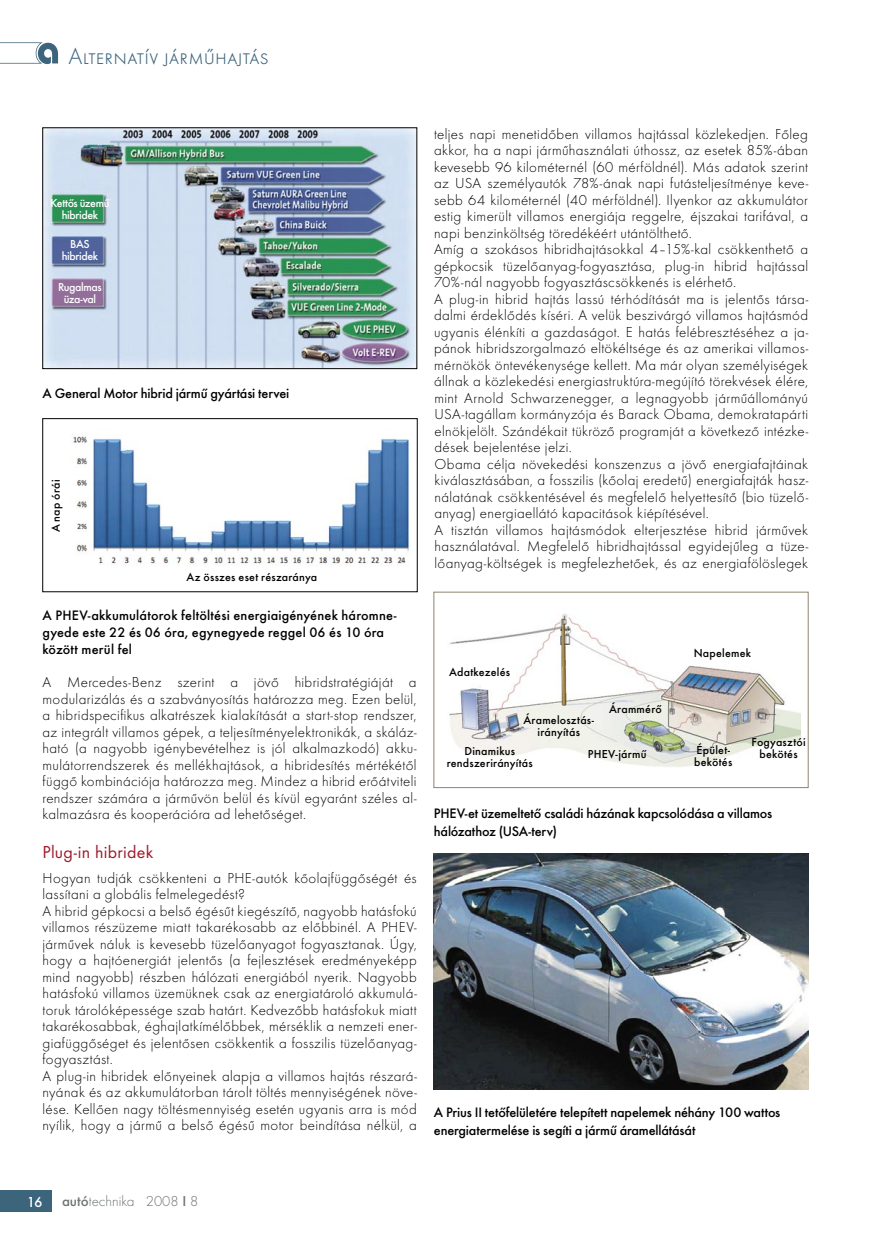
<style>
.page{position:relative;width:872px;height:1246px;background:#fff}
.page>*{position:absolute;margin:0;border:0;box-sizing:border-box;transform-origin:0 0}
.fülcim{font:300 24px "Futura TOT";color:#3c647b}
.alcim{font:18px "Futura TOT Boo";letter-spacing:.01em;color:#9e1929}
.szöveg{font:300 15px/16.5px "Futura TOT";letter-spacing:.02em;color:#000;text-align:justify}
.t1{font:300 15px "Futura TOT";color:#6e7373}
.t2{font:500 15px "Futura TOT";color:#fff}
.kepalairas{font:500 14.25px/17.1px "Futura TOT";letter-spacing:-.01em;color:#000}
.kepalairas-2{font:500 14.25px/17.1px "Futura TOT";letter-spacing:.015em;color:#000}
.szöveg-2{font:500 12px "Futura TOT";letter-spacing:.02em;color:#000}
.szöveg-3{font:500 12px/12px "Futura TOT";letter-spacing:-.03em;color:#fff;text-align:center}
.s1{font-weight:500}
</style>
<div class="page">
<div style="left:0;top:1191px;width:51px;height:21px;background:#3c647b"></div>
<svg style="left:0;top:42px;width:58px;height:22px"></svg>
<img style="left:73px;top:436px;width:337px;height:130px">
<div style="left:43px;top:418px;width:374px;height:174px;border:1px solid #000"></div>
<img style="left:449px;top:614px;width:351px;height:153px">
<div style="left:434px;top:592px;width:374px;height:196px;border:1px solid #90836f"></div>
<img style="left:434px;top:854px;width:374px;height:236px">
<img style="left:45px;top:130px;width:370px;height:237px">
<div style="left:43px;top:128px;width:374px;height:241px;border:1px solid #000"></div>
<p class="fülcim" style="left:68px;top:43px;width:202px">Alternatív járműhajtás</p>
<p class="szöveg-3" style="left:50px;top:197px;width:61px">Kettős üzemű</p>
<p class="szöveg-3" style="left:62px;top:209px;width:38px">hibridek</p>
<p class="szöveg-3" style="left:70px;top:238px;width:21px">BAS</p>
<p class="szöveg-3" style="left:62px;top:250px;width:38px">hibridek</p>
<p class="szöveg-3" style="left:58px;top:281px;width:45px">Rugalmas üza-val</p>
<p class="kepalairas" style="left:43px;top:384px;width:248px">A General Motor hibrid jármű gyártási tervei</p>
<p class="szöveg-2" style="left:49px;top:532px;width:54px;rotate:-90deg">A nap órái</p>
<p class="szöveg-2" style="left:186px;top:570px;width:132px">Az összes eset részaránya</p>
<p class="kepalairas-2" style="left:43px;top:606px;width:355px">A PHEV-akkumulátorok feltöltési energiaigényének háromne&shy;gyede este 22 és 06 óra, egynegyede reggel 06 és 10 óra között merül fel</p>
<p class="szöveg" style="left:43px;top:674px;width:375px">A Mercedes-Benz szerint a jövő hibridstratégiáját a modularizálás és a szabványosítás határozza meg. Ezen belül, a hibridspecifikus alkatrészek kialakítását a start-stop rendszer, az integrált villamos gépek, a teljesítményelektronikák, a skáláz&shy;ható (a nagyobb igénybevételhez is jól alkalmazkodó) akku&shy;mulátorrendszerek és mellékhajtások, a hibridesítés mértékétől függő kombinációja határozza meg. Mindez a hibrid erőátviteli rendszer számára a járművön belül és kívül egyaránt széles al&shy;kalmazásra és kooperációra ad lehetőséget.</p>
<p class="alcim" style="left:43px;top:841px;width:112px">Plug-in hibridek</p>
<p class="szöveg" style="left:43px;top:869px;width:376px">Hogyan tudják csökkenteni a PHE-autók kőolajfüggőségét és lassítani a globális felmelegedést?</p>
<p class="szöveg" style="left:43px;top:902px;width:376px">A hibrid gépkocsi a belső égésűt kiegészítő, nagyobb hatásfokú villamos részüzeme miatt takarékosabb az előbbinél. A PHEV&shy;járművek náluk is kevesebb tüzelőanyagot fogyasztanak. Úgy, hogy a hajtóenergiát jelentős (a fejlesztések eredményeképp mind nagyobb) részben hálózati energiából nyerik. Nagyobb hatásfokú villamos üzemüknek csak az energiatároló akkumulá&shy;toruk tárolóképessége szab határt. Kedvezőbb hatásfokuk miatt takarékosabbak, éghajlatkímélőbbek, mérséklik a nemzeti ener&shy;giafüggőséget és jelentősen csökkentik a fosszilis tüzelőanyag&shy;fogyasztást.</p>
<p class="szöveg" style="left:43px;top:1067px;width:376px">A plug-in hibridek előnyeinek alapja a villamos hajtás részará&shy;nyának és az akkumulátorban tárolt töltés mennyiségének növe&shy;lése. Kellően nagy töltésmennyiség esetén ugyanis arra is mód nyílik, hogy a jármű a belső égésű motor beindítása nélkül, a</p>
<p class="szöveg" style="left:434px;top:126px;width:375px">teljes napi menetidőben villamos hajtással közlekedjen. Főleg akkor, ha a napi járműhasználati úthossz, az esetek 85%-ában kevesebb 96 kilométernél (60 mérföldnél). Más adatok szerint az USA személyautók 78%-ának napi futásteljesítménye keve&shy;sebb 64 kilométernél (40 mérföldnél). Ilyenkor az akkumulátor estig kimerült villamos energiája reggelre, éjszakai tarifával, a napi benzinköltség töredékéért utántölthető.</p>
<p class="szöveg" style="left:434px;top:241px;width:375px">Amíg a szokásos hibridhajtásokkal 4–15%-kal csökkenthető a gépkocsik tüzelőanyag-fogyasztása, plug-in hibrid hajtással 70%-nál nagyobb fogyasztáscsökkenés is elérhető.</p>
<p class="szöveg" style="left:434px;top:291px;width:375px">A plug-in hibrid hajtás lassú térhódítását ma is jelentős társa&shy;dalmi érdeklődés kíséri. A velük beszivárgó villamos hajtásmód ugyanis élénkíti a gazdaságot. E hatás felébresztéséhez a ja&shy;pánok hibridszorgalmazó eltökéltsége és az amerikai villamos&shy;mérnökök öntevékenysége kellett. Ma már olyan személyiségek állnak a közlekedési energiastruktúra-megújító törekvések élére, mint Arnold Schwarzenegger, a legnagyobb járműállományú USA-tagállam kormányzója és Barack Obama, demokratapárti elnökjelölt. Szándékait tükröző programját a következő intézke&shy;dések bejelentése jelzi.</p>
<p class="szöveg" style="left:434px;top:456px;width:375px">Obama célja növekedési konszenzus a jövő energiafajtáinak kiválasztásában, a fosszilis (kőolaj eredetű) energiafajták hasz&shy;nálatának csökkentésével és megfelelő helyettesítő (bio tüzelő&shy;anyag) energiaellátó kapacitások kiépítésével.</p>
<p class="szöveg" style="left:434px;top:522px;width:375px">A tisztán villamos hajtásmódok elterjesztése hibrid járművek használatával. Megfelelő hibridhajtással egyidejűleg a tüze&shy;lőanyag-költségek is megfelezhetőek, és az energiafölöslegek</p>
<p class="szöveg-2" style="left:449px;top:665px;width:63px">Adatkezelés</p>
<p class="szöveg-2" style="left:609px;top:702px;width:54px">Árammérő</p>
<p class="szöveg-2" style="left:523px;top:713px;width:72px">Áramelosztás-</p>
<p class="szöveg-2" style="left:537px;top:725px;width:44px">irányítás</p>
<p class="szöveg-2" style="left:588px;top:747px;width:60px">PHEV-jármű</p>
<p class="szöveg-2" style="left:464px;top:744px;width:52px">Dinamikus</p>
<p class="szöveg-2" style="left:447px;top:756px;width:88px">rendszerirányítás</p>
<p class="szöveg-2" style="left:693px;top:646px;width:59px">Napelemek</p>
<p class="szöveg-2" style="left:696px;top:743px;width:35px">Épület-</p>
<p class="szöveg-2" style="left:694px;top:755px;width:40px">bekötés</p>
<p class="szöveg-2" style="left:751px;top:735px;width:56px">Fogyasztói</p>
<p class="szöveg-2" style="left:759px;top:747px;width:40px">bekötés</p>
<p class="kepalairas" style="left:434px;top:805px;width:340px">PHEV-et üzemeltető családi házának kapcsolódása a villamos hálózathoz (USA-terv)</p>
<p class="kepalairas" style="left:434px;top:1104px;width:348px">A Prius II tetőfelületére telepített napelemek néhány 100 wattos energiatermelése is segíti a jármű áramellátását</p>
<p class="t2" style="left:27px;top:1193px;width:17px">16</p>
<p class="t1" style="left:62px;top:1193px;width:138px"><span class="s1">autó</span>technika 2008 <span class="s1">I</span> 8</p>
</div>
